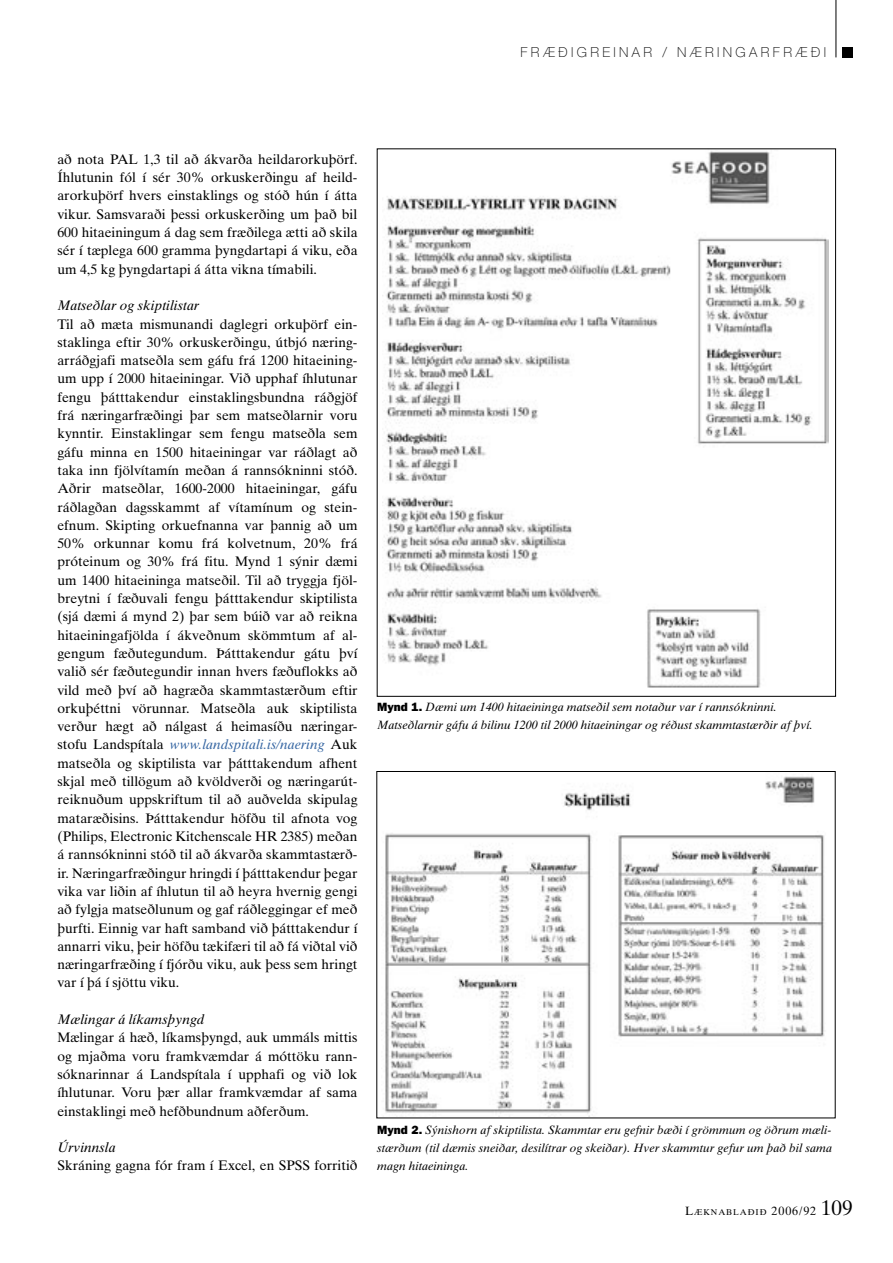
<style>
.page{position:relative;width:893px;height:1263px;background:#fff}
.page>*{position:absolute;margin:0;border:0;box-sizing:border-box;transform-origin:0 0}
.t1{font:13.8px/18.3px "Times Ten";color:#000;text-align:justify}
.t2{font:italic 13.8px "Times Ten";color:#000}
.t3{font:100 13.8px "Helvetica Neue";letter-spacing:.245em;color:#000}
.t4{font:italic 12px/18px "Times Ten";color:#000}
.t5{font:8.4px "Times Ten";letter-spacing:.105em;color:#000}
.s1{font-style:italic;color:#3767a3}
.s2{font-family:"Franklin Gothic";font-weight:800;font-style:normal}
.s3{font-size:12px}
.s4{font-size:21px}
</style>
<div class="page">
<hr style="left:836px;top:0;width:1px;height:57px;background:#000">
<div style="left:842px;top:47px;width:11px;height:10px;background:#000"></div>
<img style="left:382px;top:151px;width:446px;height:537px">
<img style="left:385px;top:776px;width:440px;height:340px">
<p class="t3" style="left:520px;top:44px;width:307px">FRÆÐIGREINAR / NÆRINGARFRÆÐI</p>
<p class="t1" style="left:57px;top:150px;width:302px">að nota PAL 1,3 til að ákvarða heildarorkuþörf.<br>Íhlutunin fól í sér 30% orkuskerðingu af heild&shy;arorkuþörf hvers einstaklings og stóð hún í átta vikur. Samsvaraði þessi orkuskerðing um það bil 600 hitaeiningum á dag sem fræðilega ætti að skila sér í tæplega 600 gramma þyngdartapi á viku, eða um 4,5 kg þyngdartapi á átta vikna tímabili.</p>
<p class="t2" style="left:57px;top:297px;width:143px">Matseðlar og skiptilistar</p>
<p class="t1" style="left:57px;top:315px;width:302px">Til að mæta mismunandi daglegri orkuþörf ein&shy;staklinga eftir 30% orkuskerðingu, útbjó næring&shy;arráðgjafi matseðla sem gáfu frá 1200 hitaeining&shy;um upp í 2000 hitaeiningar. Við upphaf íhlutunar fengu þátttakendur einstaklingsbundna ráðgjöf frá næringarfræðingi þar sem matseðlarnir voru kynntir. Einstaklingar sem fengu matseðla sem gáfu minna en 1500 hitaeiningar var ráðlagt að taka inn fjölvítamín meðan á rannsókninni stóð.<br>Aðrir matseðlar, 1600-2000 hitaeiningar, gáfu ráðlagðan dagsskammt af vítamínum og stein&shy;efnum. Skipting orkuefnanna var þannig að um 50% orkunnar komu frá kolvetnum, 20% frá próteinum og 30% frá fitu. Mynd 1 sýnir dæmi um 1400 hitaeininga matseðil. Til að tryggja fjöl&shy;breytni í fæðuvali fengu þátttakendur skiptilista (sjá dæmi á mynd 2) þar sem búið var að reikna hitaeiningafjölda í ákveðnum skömmtum af al&shy;gengum fæðutegundum. Þátttakendur gátu því valið sér fæðutegundir innan hvers fæðuflokks að vild með því að hagræða skammtastærðum eftir orkuþéttni vörunnar. Matseðla auk skiptilista verður hægt að nálgast á heimasíðu næringar&shy;stofu Landspítala <span class="s1">www.landspitali.is/naering</span> Auk matseðla og skiptilista var þátttakendum afhent skjal með tillögum að kvöldverði og næringarút&shy;reiknuðum uppskriftum til að auðvelda skipulag mataræðisins. Þátttakendur höfðu til afnota vog (Philips, Electronic Kitchenscale HR 2385) meðan á rannsókninni stóð til að ákvarða skammtastærð&shy;ir. Næringarfræðingur hringdi í þátttakendur þegar vika var liðin af íhlutun til að heyra hvernig gengi að fylgja matseðlunum og gaf ráðleggingar ef með þurfti. Einnig var haft samband við þátttakendur í annarri viku, þeir höfðu tækifæri til að fá viðtal við næringarfræðing í fjórðu viku, auk þess sem hringt var í þá í sjöttu viku.</p>
<p class="t2" style="left:57px;top:1011px;width:149px">Mælingar á líkamsþyngd</p>
<p class="t1" style="left:57px;top:1028px;width:302px">Mælingar á hæð, líkamsþyngd, auk ummáls mittis og mjaðma voru framkvæmdar á móttöku rann&shy;sóknarinnar á Landspítala í upphafi og við lok íhlutunar. Voru þær allar framkvæmdar af sama einstaklingi með hefðbundnum aðferðum.</p>
<p class="t2" style="left:57px;top:1139px;width:60px">Úrvinnsla</p>
<p class="t1" style="left:57px;top:1156px;width:302px">Skráning gagna fór fram í Excel, en SPSS forritið</p>
<p class="t4" style="left:377px;top:697px;width:437px"><span class="s2">Mynd 1.</span> Dæmi um 1400 hitaeininga matseðil sem notaður var í rannsókninni.<br>Matseðlarnir gáfu á bilinu 1200 til 2000 hitaeiningar og réðust skammtastærðir af því.</p>
<p class="t4" style="left:377px;top:1121px;width:456px;text-align:justify"><span class="s2">Mynd 2.</span> Sýnishorn af skiptilista. Skammtar eru gefnir bæði í grömmum og öðrum mæli&shy;stærðum (til dæmis sneiðar, desilítrar og skeiðar). Hver skammtur gefur um það bil sama magn hitaeininga.</p>
<p class="t5" style="left:685px;top:1207px;width:169px"><span class="s3">L</span>ÆKNABLAÐIÐ <span class="s3">2006/92</span> <span class="s4">109</span></p>
</div>
